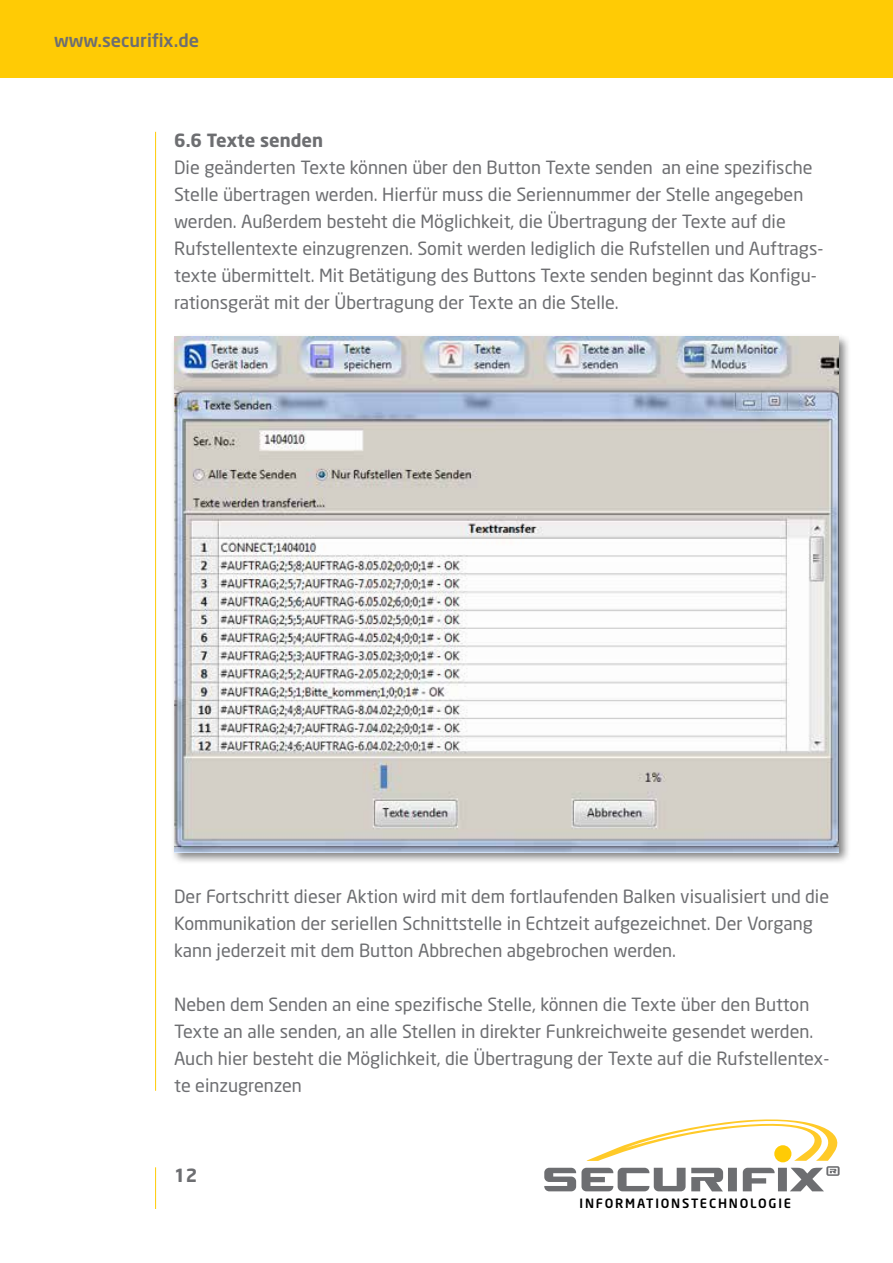
<style>
.page{position:relative;width:893px;height:1263px;background:#fff}
.page>*{position:absolute;margin:0;border:0;box-sizing:border-box;transform-origin:0 0}
.t1{font:18px/27px "Neo Sans";color:#6d6e71}
.t2{font:500 18px "Neo Sans";color:#6d6e71}
.t3{font:700 18px "Neo Sans";color:#6d6e71}
.t4{font:500 12.75px "Neo Sans";letter-spacing:.14em;color:#000}
</style>
<div class="page">
<div style="left:0;top:0;width:893px;height:78px;background:#ffcb05"></div>
<hr style="left:155px;top:132px;width:1px;height:959px;background:#ffcb05">
<svg style="left:544px;top:1119px;width:296px;height:72px"></svg>
<div style="left:171px;top:333px;width:681px;height:532px;background:#000;opacity:.5"></div>
<img style="left:174px;top:337px;width:665px;height:515px">
<hr style="left:155px;top:1167px;width:1px;height:42px;background:#ffcb05">
<p class="t2" style="left:54px;top:29px;width:147px">www.securifix.de</p>
<p class="t3" style="left:174px;top:128px;width:151px">6.6 Texte senden</p>
<p class="t1" style="left:174px;top:153px;width:651px">Die geänderten Texte können über den Button Texte senden an eine spezifische Stelle übertragen werden. Hierfür muss die Seriennummer der Stelle angegeben werden. Außerdem besteht die Möglichkeit, die Übertragung der Texte auf die Rufstellentexte einzugrenzen. Somit werden lediglich die Rufstellen und Auftrags&shy;texte übermittelt. Mit Betätigung des Buttons Texte senden beginnt das Konfigu&shy;rationsgerät mit der Übertragung der Texte an die Stelle.</p>
<p class="t1" style="left:174px;top:882px;width:657px">Der Fortschritt dieser Aktion wird mit dem fortlaufenden Balken visualisiert und die<br>Kommunikation der seriellen Schnittstelle in Echtzeit aufgezeichnet. Der Vorgang kann jederzeit mit dem Button Abbrechen abgebrochen werden.</p>
<p class="t1" style="left:174px;top:990px;width:657px">Neben dem Senden an eine spezifische Stelle, können die Texte über den Button Texte an alle senden, an alle Stellen in direkter Funkreichweite gesendet werden.<br>Auch hier besteht die Möglichkeit, die Übertragung der Texte auf die Rufstellentex&shy;te einzugrenzen</p>
<p class="t3" style="left:174px;top:1164px;width:25px">12</p>
<p class="t4" style="left:579px;top:1195px;width:213px">INFORMATIONSTECHNOLOGIE</p>
</div>
